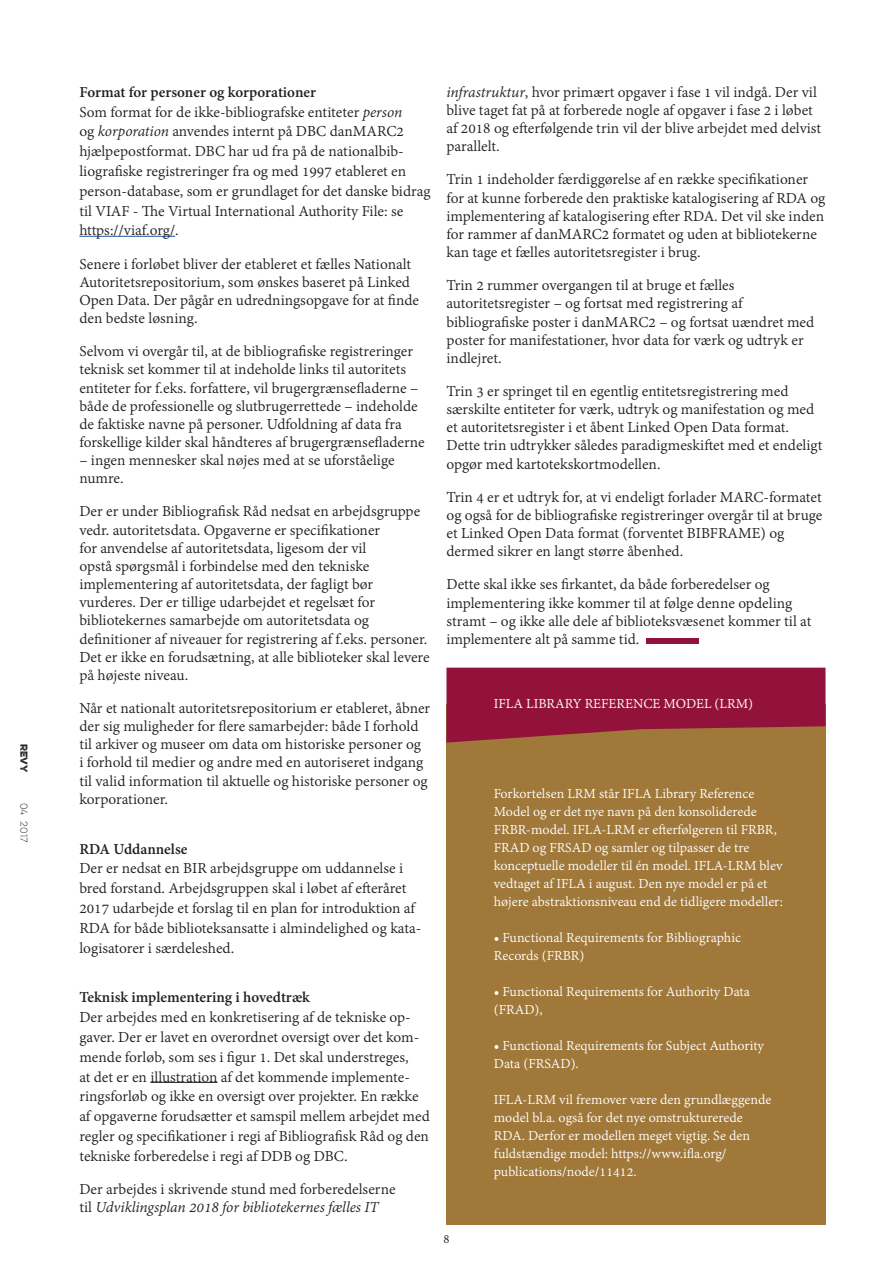
<style>
.page{position:relative;width:893px;height:1263px;background:#fff}
.page>*{position:absolute;margin:0;border:0;box-sizing:border-box;transform-origin:0 0}
.t1{font:16.5px/18.1px "Adobe Devanagari";color:#231f20}
.t2{font:700 16.5px "Adobe Devanagari";color:#231f20}
.t3{font:15px/18px "Adobe Devanagari";color:#fff}
.t4{font:13.5px "Adobe Devanagari";color:#231f20}
.t5{font:100 9px "Eveleth";color:#231f20}
.t6{font:9px "Eveleth";color:#231f20}
.s1{font-weight:700}
.s2{font-style:italic}
</style>
<div class="page">
<div style="left:446px;top:704px;width:379px;height:521px;background:#a0783a"></div>
<svg style="left:446px;top:668px;width:379px;height:74px;background:#94203b"></svg>
<hr style="left:79px;top:236px;width:96px;height:1px;background:#1e56a6">
<hr style="left:150px;top:1082px;width:68px;height:1px;background:#231f20">
<div style="left:646px;top:638px;width:53px;height:6px;background:#93123b"></div>
<p class="t6" style="left:31px;top:744px;width:29px;rotate:90deg">revy</p>
<p class="t5" style="left:30px;top:802px;width:41px;rotate:90deg">04 2017</p>
<p class="t1" style="left:79px;top:83px;width:353px;line-height:19.8px"><span class="s1">Format for personer og korporationer<br></span>Som format for de ikke-bibliografske entiteter <span class="s2">person<br></span>og <span class="s2">korporation</span> anvendes internt på DBC danMARC2 hjælpepostformat. DBC har ud fra på de nationalbib&shy;liografiske registreringer fra og med 1997 etableret en person-database, som er grundlaget for det danske bidrag til VIAF - The Virtual International Authority File: se https://viaf.org/.</p>
<p class="t1" style="left:79px;top:256px;width:341px">Senere i forløbet bliver der etableret et fælles Nationalt Autoritetsrepositorium, som ønskes baseret på Linked Open Data. Der pågår en udredningsopgave for at finde den bedste løsning.</p>
<p class="t1" style="left:79px;top:344px;width:347px">Selvom vi overgår til, at de bibliografiske registreringer teknisk set kommer til at indeholde links til autoritets entiteter for f.eks. forfattere, vil brugergrænsefladerne – både de professionelle og slutbrugerrettede – indeholde de faktiske navne på personer. Udfoldning af data fra forskellige kilder skal håndteres af brugergrænsefladerne</p>
<p class="t1" style="left:79px;top:452px;width:317px">– ingen mennesker skal nøjes med at se uforståelige numre.</p>
<p class="t1" style="left:79px;top:504px;width:352px">Der er under Bibliografisk Råd nedsat en arbejdsgruppe vedr. autoritetsdata. Opgaverne er specifikationer<br>for anvendelse af autoritetsdata, ligesom der vil<br>opstå spørgsmål i forbindelse med den tekniske implementering af autoritetsdata, der fagligt bør vurderes. Der er tillige udarbejdet et regelsæt for bibliotekernes samarbejde om autoritetsdata og definitioner af niveauer for registrering af f.eks. personer.<br>Det er ikke en forudsætning, at alle biblioteker skal levere på højeste niveau.</p>
<p class="t1" style="left:79px;top:700px;width:352px">Når et nationalt autoritetsrepositorium er etableret, åbner der sig muligheder for flere samarbejder: både I forhold til arkiver og museer om data om historiske personer og<br>i forhold til medier og andre med en autoriseret indgang til valid information til aktuelle og historiske personer og korporationer.</p>
<p class="t2" style="left:79px;top:839px;width:110px">RDA Uddannelse</p>
<p class="t1" style="left:79px;top:860px;width:344px;line-height:19.8px">Der er nedsat en BIR arbejdsgruppe om uddannelse i bred forstand. Arbejdsgruppen skal i løbet af efteråret 2017 udarbejde et forslag til en plan for introduktion af RDA for både biblioteksansatte i almindelighed og kata&shy;logisatorer i særdeleshed.</p>
<p class="t2" style="left:79px;top:988px;width:232px">Teknisk implementering i hovedtræk</p>
<p class="t1" style="left:79px;top:1009px;width:352px;line-height:19.8px">Der arbejdes med en konkretisering af de tekniske op&shy;gaver. Der er lavet en overordnet oversigt over det kom&shy;mende forløb, som ses i figur 1. Det skal understreges,<br>at det er en illustration af det kommende implemente&shy;ringsforløb og ikke en oversigt over projekter. En række af opgaverne forudsætter et samspil mellem arbejdet med regler og specifikationer i regi af Bibliografisk Råd og den tekniske forberedelse i regi af DDB og DBC.</p>
<p class="t1" style="left:79px;top:1181px;width:318px">Der arbejdes i skrivende stund med forberedelserne til <span class="s2">Udviklingsplan 2018 for bibliotekernes fælles IT</span></p>
<p class="t1" style="left:446px;top:84px;width:376px"><span class="s2">infrastruktur</span>, hvor primært opgaver i fase 1 vil indgå. Der vil blive taget fat på at forberede nogle af opgaver i fase 2 i løbet af 2018 og efterfølgende trin vil der blive arbejdet med delvist parallelt.</p>
<p class="t1" style="left:446px;top:172px;width:380px">Trin 1 indeholder færdiggørelse af en række specifikationer for at kunne forberede den praktiske katalogisering af RDA og implementering af katalogisering efter RDA. Det vil ske inden for rammer af danMARC2 formatet og uden at bibliotekerne kan tage et fælles autoritetsregister i brug.</p>
<p class="t1" style="left:446px;top:278px;width:369px">Trin 2 rummer overgangen til at bruge et fælles autoritetsregister – og fortsat med registrering af bibliografiske poster i danMARC2 – og fortsat uændret med poster for manifestationer, hvor data for værk og udtryk er indlejret.</p>
<p class="t1" style="left:446px;top:383px;width:377px">Trin 3 er springet til en egentlig entitetsregistrering med særskilte entiteter for værk, udtryk og manifestation og med et autoritetsregister i et åbent Linked Open Data format.<br>Dette trin udtrykker således paradigmeskiftet med et endeligt opgør med kartotekskortmodellen.</p>
<p class="t1" style="left:446px;top:489px;width:377px">Trin 4 er et udtryk for, at vi endeligt forlader MARC-formatet og også for de bibliografiske registreringer overgår til at bruge et Linked Open Data format (forventet BIBFRAME) og dermed sikrer en langt større åbenhed.</p>
<p class="t1" style="left:446px;top:577px;width:366px">Dette skal ikke ses firkantet, da både forberedelser og implementering ikke kommer til at følge denne opdeling stramt – og ikke alle dele af biblioteksvæsenet kommer til at implementere alt på samme tid.</p>
<p class="t3" style="left:494px;top:696px;width:261px">IFLA LIBRARY REFERENCE MODEL (LRM)</p>
<p class="t4" style="left:443px;top:1231px;width:8px">8</p>
<p class="t3" style="left:494px;top:786px;width:291px">Forkortelsen LRM står IFLA Library Reference Model og er det nye navn på den konsoliderede FRBR-model. IFLA-LRM er efterfølgeren til FRBR, FRAD og FRSAD og samler og tilpasser de tre konceptuelle modeller til én model. IFLA-LRM blev vedtaget af IFLA i august. Den nye model er på et højere abstraktionsniveau end de tidligere modeller:</p>
<p class="t3" style="left:494px;top:930px;width:249px">• Functional Requirements for Bibliographic<br>Records (FRBR)</p>
<p class="t3" style="left:494px;top:984px;width:258px">• Functional Requirements for Authority Data (FRAD),</p>
<p class="t3" style="left:494px;top:1038px;width:272px">• Functional Requirements for Subject Authority<br>Data (FRSAD).</p>
<p class="t3" style="left:494px;top:1092px;width:279px">IFLA-LRM vil fremover være den grundlæggende model bl.a. også for det nye omstrukturerede RDA. Derfor er modellen meget vigtig. Se den fuldstændige model: https://www.ifla.org/ publications/node/11412.</p>
</div>
